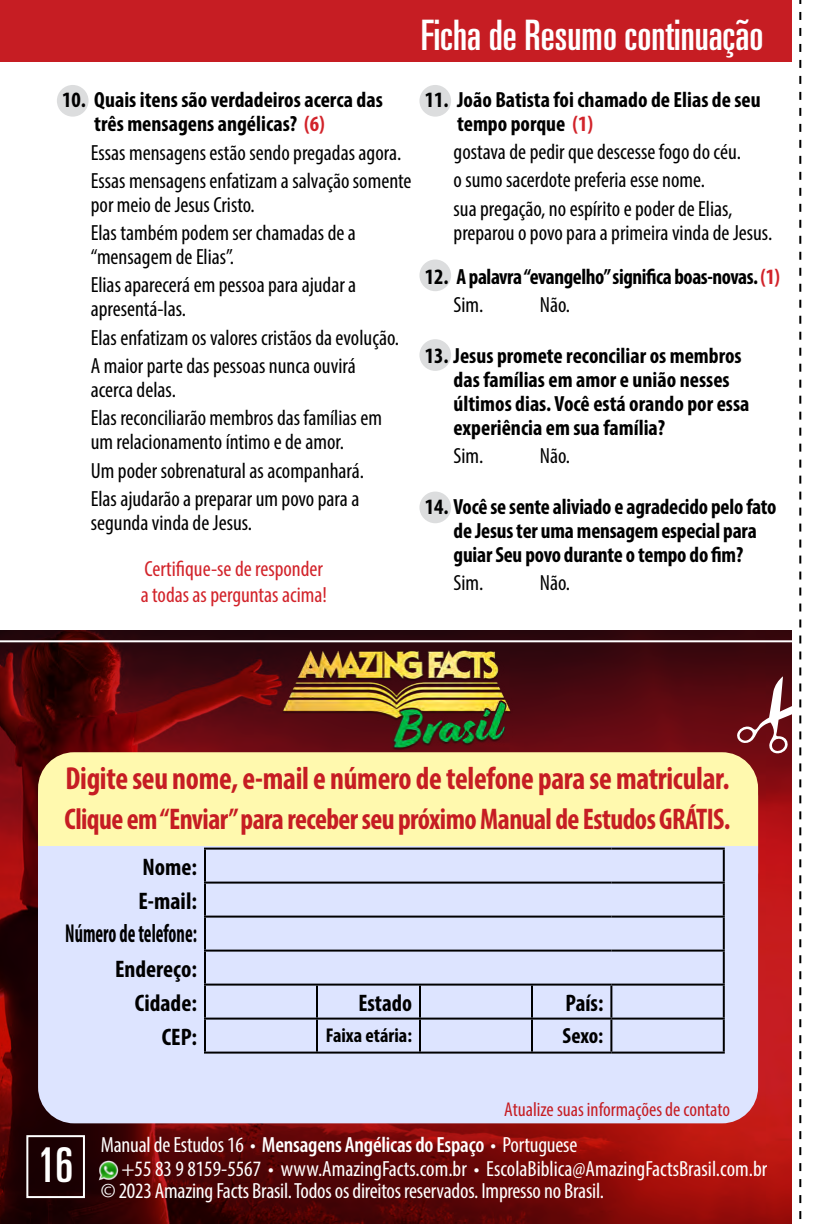
<style>
.page{position:relative;width:828px;height:1224px;background:#fff}
.page>*{position:absolute;margin:0;border:0;box-sizing:border-box;transform-origin:0 0}
.t1{font:ultra-condensed 48px "Univers";color:#fff}
.t2{font:ultra-condensed 42px "Univers";color:#fff}
.t3{font:700 condensed 32px "Myriad Pro";letter-spacing:-.01em;color:#c61d23;scale:.95 1}
.t4{font:700 condensed 30px "Myriad Pro";letter-spacing:-.02em;color:#c61d23;scale:.95 1}
.t5{font:700 condensed 26px "Myriad Pro";color:#000;scale:.71 1}
.t6{font:700 condensed 24px/34px "Myriad Pro";color:#000}
.t7{font:700 condensed 24px "Myriad Pro";color:#000;scale:.96 1}
.t8{font:condensed 22px/28.4px "Myriad Pro";color:#000}
.t9{font:700 condensed 22px/24px "Myriad Pro";color:#000}
.t10{font:condensed 22px/24px "Myriad Pro";letter-spacing:-.01em;color:#fff}
.t11{font:700 condensed 22px/28.4px "Myriad Pro";letter-spacing:-.02em;color:#000}
.t12{font:condensed 22px/26.4px "Myriad Pro";color:#d2232a}
.t13{font:condensed 20px "Myriad Pro";color:#c61d23}
.t14{font:700 condensed 20px "Myriad Pro";color:#000}
.s1{color:#d2232a}
.s2{font-weight:400}
.s3{font-weight:600}
</style>
<div class="page">
<div style="left:0;top:0;width:792px;height:62px;background:#c61d23"></div>
<img style="left:0;top:630px;width:792px;height:594px">
<div style="left:419px;top:85px;width:32px;height:32px;background:#dcddde;border-radius:50%"></div>
<div style="left:419px;top:260px;width:32px;height:31px;background:#dcddde;border-radius:50%"></div>
<div style="left:419px;top:492px;width:32px;height:31px;background:#dcddde;border-radius:50%"></div>
<div style="left:57px;top:85px;width:32px;height:32px;background:#dcddde;border-radius:50%"></div>
<svg style="left:799px;top:0;width:2px;height:1220px"></svg>
<div style="left:26px;top:1135px;width:59px;height:63px;border:2px solid #fff"></div>
<svg style="left:736px;top:676px;width:56px;height:78px"></svg>
<hr style="left:0;top:640px;width:792px;height:2px;background:#fff">
<div style="left:419px;top:339px;width:32px;height:32px;background:#dcddde;border-radius:50%"></div>
<img style="left:281px;top:642px;width:232px;height:110px">
<img style="left:99px;top:1160px;width:20px;height:20px">
<div style="left:38px;top:760px;width:720px;height:363px;background:#dde4ff;border-radius:36px"></div>
<div style="left:38px;top:752px;width:720px;height:157px;background:#fff9ae;border-radius:36px"></div>
<svg style="left:38px;top:846px;width:720px;height:63px;background:#d2d9f3"></svg>
<svg style="left:54px;top:849px;width:669px;height:203px"></svg>
<div style="left:317px;top:1019px;width:103px;height:34px;background:#dde4ff"></div>
<hr style="left:204px;top:848px;width:113px;height:2px;background:#000">
<hr style="left:204px;top:850px;width:2px;height:32px;background:#000">
<hr style="left:317px;top:848px;width:103px;height:2px;background:#000">
<hr style="left:420px;top:848px;width:112px;height:2px;background:#000">
<hr style="left:532px;top:848px;width:79px;height:2px;background:#000">
<hr style="left:611px;top:848px;width:114px;height:2px;background:#000">
<hr style="left:723px;top:850px;width:2px;height:32px;background:#000">
<hr style="left:204px;top:882px;width:113px;height:2px;background:#000">
<hr style="left:204px;top:884px;width:2px;height:32px;background:#000">
<hr style="left:317px;top:882px;width:103px;height:2px;background:#000">
<hr style="left:420px;top:882px;width:112px;height:2px;background:#000">
<hr style="left:532px;top:882px;width:79px;height:2px;background:#000">
<hr style="left:611px;top:882px;width:114px;height:2px;background:#000">
<hr style="left:723px;top:884px;width:2px;height:32px;background:#000">
<hr style="left:204px;top:916px;width:113px;height:2px;background:#000">
<hr style="left:204px;top:918px;width:2px;height:32px;background:#000">
<hr style="left:317px;top:916px;width:103px;height:2px;background:#000">
<hr style="left:420px;top:916px;width:112px;height:2px;background:#000">
<hr style="left:532px;top:916px;width:79px;height:2px;background:#000">
<hr style="left:611px;top:916px;width:114px;height:2px;background:#000">
<hr style="left:723px;top:918px;width:2px;height:32px;background:#000">
<hr style="left:204px;top:950px;width:113px;height:2px;background:#000">
<hr style="left:204px;top:952px;width:2px;height:32px;background:#000">
<hr style="left:317px;top:950px;width:103px;height:2px;background:#000">
<hr style="left:420px;top:950px;width:112px;height:2px;background:#000">
<hr style="left:532px;top:950px;width:79px;height:2px;background:#000">
<hr style="left:611px;top:950px;width:114px;height:2px;background:#000">
<hr style="left:723px;top:952px;width:2px;height:32px;background:#000">
<hr style="left:611px;top:984px;width:114px;height:2px;background:#000">
<hr style="left:723px;top:986px;width:2px;height:32px;background:#000">
<hr style="left:611px;top:1018px;width:114px;height:2px;background:#000">
<hr style="left:723px;top:1020px;width:2px;height:32px;background:#000">
<hr style="left:611px;top:1052px;width:114px;height:2px;background:#000">
<hr style="left:420px;top:984px;width:112px;height:2px;background:#000">
<hr style="left:532px;top:984px;width:79px;height:2px;background:#000">
<hr style="left:531px;top:986px;width:2px;height:32px;background:#000">
<hr style="left:610px;top:986px;width:2px;height:32px;background:#000">
<hr style="left:420px;top:1018px;width:112px;height:2px;background:#000">
<hr style="left:532px;top:1018px;width:79px;height:2px;background:#000">
<hr style="left:531px;top:1020px;width:2px;height:32px;background:#000">
<hr style="left:610px;top:1020px;width:2px;height:32px;background:#000">
<hr style="left:420px;top:1052px;width:112px;height:2px;background:#000">
<hr style="left:532px;top:1052px;width:79px;height:2px;background:#000">
<hr style="left:204px;top:984px;width:113px;height:2px;background:#000">
<hr style="left:204px;top:986px;width:2px;height:32px;background:#000">
<hr style="left:317px;top:984px;width:103px;height:2px;background:#000">
<hr style="left:316px;top:986px;width:2px;height:32px;background:#000">
<hr style="left:419px;top:986px;width:2px;height:32px;background:#000">
<hr style="left:204px;top:1018px;width:113px;height:2px;background:#000">
<hr style="left:204px;top:1020px;width:2px;height:32px;background:#000">
<hr style="left:317px;top:1018px;width:103px;height:2px;background:#000">
<hr style="left:316px;top:1020px;width:2px;height:32px;background:#000">
<hr style="left:419px;top:1020px;width:2px;height:32px;background:#000">
<hr style="left:204px;top:1052px;width:113px;height:2px;background:#000">
<hr style="left:317px;top:1052px;width:103px;height:2px;background:#000">
<h2 class="t2" style="left:421px;top:11px;width:344px">Ficha de Resumo continuação</h2>
<p class="t9" style="left:94px;top:87px;width:290px;text-indent:-32px">10. Quais itens são verdadeiros acerca das três mensagens angélicas? <span class="s1">(6)</span></p>
<p class="t8" style="left:91px;top:138px;width:322px">Essas mensagens estão sendo pregadas agora.<br>Essas mensagens enfatizam a salvação somente</p>
<p class="t8" style="left:91px;top:190px;width:267px">por meio de Jesus Cristo.<br>Elas também podem ser chamadas de a</p>
<p class="t8" style="left:91px;top:242px;width:267px">“mensagem de Elias”.<br>Elias aparecerá em pessoa para ajudar a</p>
<p class="t8" style="left:91px;top:295px;width:310px">apresentá-las.<br>Elas enfatizam os valores cristãos da evolução.<br>A maior parte das pessoas nunca ouvirá</p>
<p class="t8" style="left:91px;top:375px;width:293px">acerca delas.<br>Elas reconciliarão membros das famílias em</p>
<p class="t8" style="left:91px;top:428px;width:275px">um relacionamento íntimo e de amor.<br>Um poder sobrenatural as acompanhará.<br>Elas ajudarão a preparar um povo para a</p>
<p class="t8" style="left:91px;top:508px;width:163px">segunda vinda de Jesus.</p>
<p class="t12" style="left:141px;top:555px;width:188px">Certifique-se de responder a todas as perguntas acima!</p>
<p class="t9" style="left:457px;top:87px;width:305px;text-indent:-32px">11. João Batista foi chamado de Elias de seu tempo porque <span class="s1">(1)</span></p>
<p class="t8" style="left:454px;top:137px;width:289px">gostava de pedir que descesse fogo do céu. o sumo sacerdote preferia esse nome.<br>sua pregação, no espírito e poder de Elias,</p>
<p class="t8" style="left:454px;top:218px;width:320px">preparou o povo para a primeira vinda de Jesus.</p>
<p class="t11" style="left:454px;top:262px;width:328px;text-indent:-29px">12. A palavra “evangelho” significa boas-novas. <span class="s1">(1)<br></span><span class="s2">Sim.</span></p>
<p class="t8" style="left:540px;top:291px;width:32px">Não.</p>
<p class="t9" style="left:454px;top:343px;width:297px;text-indent:-29px">13. Jesus promete reconciliar os membros das famílias em amor e união nesses últimos dias. Você está orando por essa experiência em sua família?</p>
<p class="t8" style="left:454px;top:442px;width:31px">Sim.</p>
<p class="t8" style="left:540px;top:442px;width:32px">Não.</p>
<p class="t9" style="left:425px;top:494px;width:353px;text-align:center">14. Você se sente aliviado e agradecido pelo fato de Jesus ter uma mensagem especial para<br>guiar Seu povo durante o tempo do fim?</p>
<p class="t8" style="left:454px;top:569px;width:31px">Sim.</p>
<p class="t8" style="left:540px;top:569px;width:32px">Não.</p>
<h3 class="t3" style="left:65px;top:758px;width:701px">Digite seu nome, e-mail e número de telefone para se matricular.</h3>
<h3 class="t4" style="left:64px;top:800px;width:703px">Clique em “Enviar” para receber seu próximo Manual de Estudos GRÁTIS.</h3>
<p class="t6" style="left:139px;top:849px;width:60px">Nome:<br>E-mail:</p>
<p class="t5" style="left:65px;top:917px;width:187px">Número de telefone:</p>
<p class="t6" style="left:115px;top:951px;width:83px;text-align:right">Endereço:<br>Cidade:</p>
<p class="t7" style="left:358px;top:988px;width:57px">Estado</p>
<p class="t7" style="left:566px;top:988px;width:41px">País:</p>
<p class="t6" style="left:162px;top:1019px;width:37px">CEP:</p>
<p class="t14" style="left:326px;top:1022px;width:88px">Faixa etária:</p>
<p class="t9" style="left:563px;top:1023px;width:42px">Sexo:</p>
<h1 class="t1" style="left:38px;top:1138px;width:37px">16</h1>
<p class="t13" style="left:504px;top:1097px;width:227px">Atualize suas informações de contato</p>
<p class="t10" style="left:122px;top:1132px;width:647px;text-indent:-21px">Manual de Estudos 16 • <span class="s3">Mensagens Angélicas do Espaço</span> • Portuguese<br>+55 83 9 8159-5567 • www.AmazingFacts.com.br • EscolaBiblica@AmazingFactsBrasil.com.br</p>
<p class="t10" style="left:101px;top:1178px;width:505px">© 2023 Amazing Facts Brasil. Todos os direitos reservados. Impresso no Brasil.</p>
</div>
